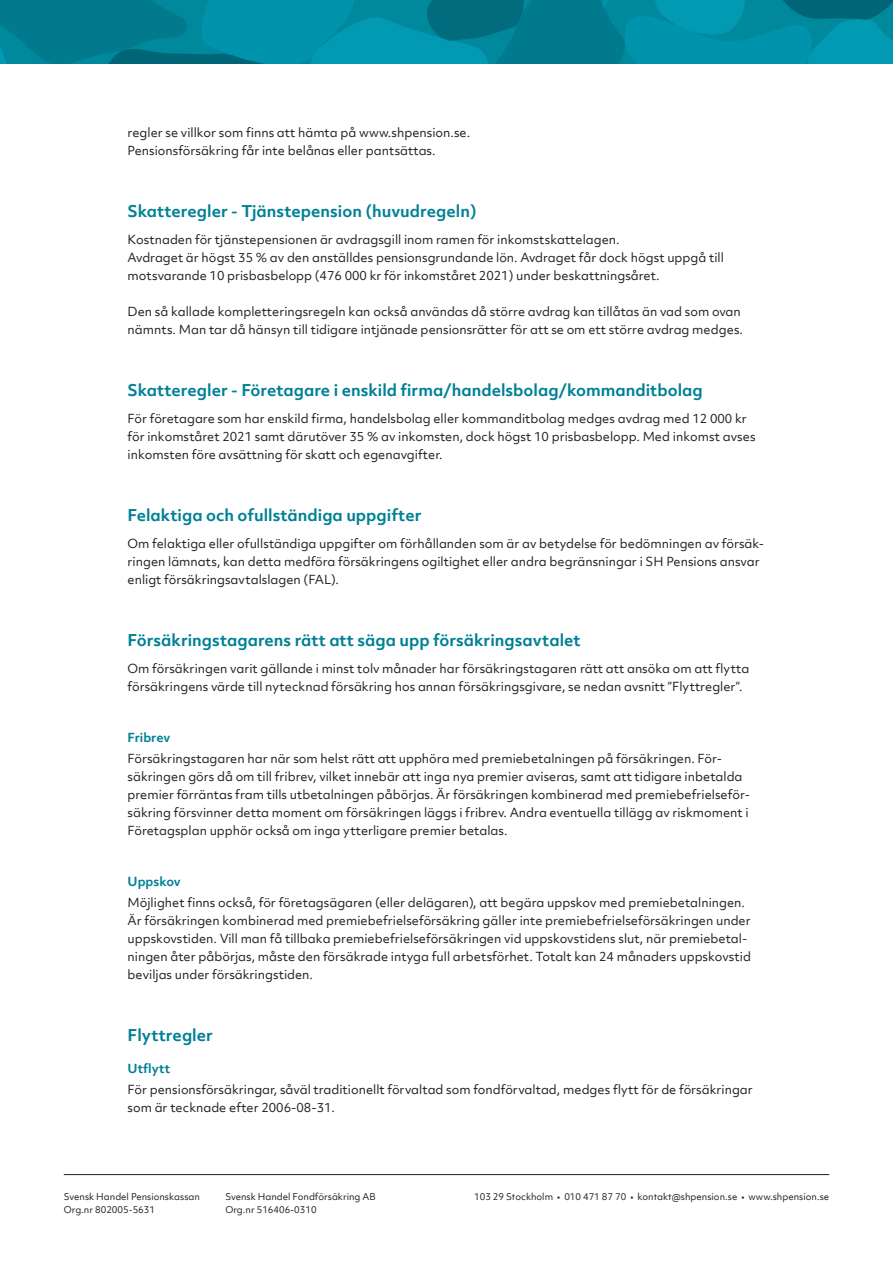
<style>
.page{position:relative;width:893px;height:1263px;background:#fff}
.page>*{position:absolute;margin:0;border:0;box-sizing:border-box;transform-origin:0 0}
.Brödtext_8_12_pkt_vä{font:700 15.6px "Objektiv Mk 2";color:#008195}
.Brödtext_8_12_pkt_vä-2{font:12px/18px "Objektiv Mk 2";color:#231f20}
.Brödtext_8_12_pkt_vä-3{font:700 12px "Objektiv Mk 2";color:#008195}
.t1{font:9px/13.5px "Objektiv Mk 1";color:#231f20}
</style>
<div class="page">
<svg style="left:0;top:0;width:893px;height:64px;background:#00879c"></svg>
<hr style="left:64px;top:1174px;width:765px;height:1px;background:#231f20">
<p class="Brödtext_8_12_pkt_vä-2" style="left:128px;top:123px;width:344px">regler se villkor som finns att hämta på www.shpension.se.</p>
<p class="Brödtext_8_12_pkt_vä-2" style="left:128px;top:141px;width:310px">Pensionsförsäkring får inte belånas eller pantsättas.</p>
<p class="Brödtext_8_12_pkt_vä" style="left:128px;top:200px;width:351px">Skatteregler - Tjänstepension (huvudregeln)</p>
<p class="Brödtext_8_12_pkt_vä-2" style="left:128px;top:230px;width:494px">Kostnaden för tjänstepensionen är avdragsgill inom ramen för inkomstskattelagen.</p>
<p class="Brödtext_8_12_pkt_vä-2" style="left:128px;top:248px;width:598px">Avdraget är högst 35 % av den anställdes pensionsgrundande lön. Avdraget får dock högst uppgå till motsvarande 10 prisbasbelopp (476 000 kr för inkomståret 2021) under beskattningsåret.</p>
<p class="Brödtext_8_12_pkt_vä-2" style="left:128px;top:302px;width:617px">Den så kallade kompletteringsregeln kan också användas då större avdrag kan tillåtas än vad som ovan nämnts. Man tar då hänsyn till tidigare intjänade pensionsrätter för att se om ett större avdrag medges.</p>
<p class="Brödtext_8_12_pkt_vä" style="left:128px;top:379px;width:577px">Skatteregler - Företagare i enskild firma/handelsbolag/kommanditbolag</p>
<p class="Brödtext_8_12_pkt_vä-2" style="left:128px;top:409px;width:629px">För företagare som har enskild firma, handelsbolag eller kommanditbolag medges avdrag med 12 000 kr för inkomståret 2021 samt därutöver 35 % av inkomsten, dock högst 10 prisbasbelopp. Med inkomst avses inkomsten före avsättning för skatt och egenavgifter.</p>
<p class="Brödtext_8_12_pkt_vä" style="left:128px;top:504px;width:295px">Felaktiga och ofullständiga uppgifter</p>
<p class="Brödtext_8_12_pkt_vä-2" style="left:128px;top:534px;width:638px">Om felaktiga eller ofullständiga uppgifter om förhållanden som är av betydelse för bedömningen av försäk&shy;ringen lämnats, kan detta medföra försäkringens ogiltighet eller andra begränsningar i SH Pensions ansvar enligt försäkringsavtalslagen (FAL).</p>
<p class="Brödtext_8_12_pkt_vä" style="left:128px;top:629px;width:455px">Försäkringstagarens rätt att säga upp försäkringsavtalet</p>
<p class="Brödtext_8_12_pkt_vä-2" style="left:128px;top:659px;width:623px">Om försäkringen varit gällande i minst tolv månader har försäkringstagaren rätt att ansöka om att flytta försäkringens värde till nytecknad försäkring hos annan försäkringsgivare, se nedan avsnitt ”Flyttregler”.</p>
<p class="Brödtext_8_12_pkt_vä-3" style="left:128px;top:729px;width:44px">Fribrev</p>
<p class="Brödtext_8_12_pkt_vä-2" style="left:128px;top:749px;width:624px">Försäkringstagaren har när som helst rätt att upphöra med premiebetalningen på försäkringen. För&shy;säkringen görs då om till fribrev, vilket innebär att inga nya premier aviseras, samt att tidigare inbetalda premier förräntas fram tills utbetalningen påbörjas. Är försäkringen kombinerad med premiebefrielseför&shy;säkring försvinner detta moment om försäkringen läggs i fribrev. Andra eventuella tillägg av riskmoment i</p>
<p class="Brödtext_8_12_pkt_vä-2" style="left:128px;top:821px;width:381px">Företagsplan upphör också om inga ytterligare premier betalas.</p>
<p class="Brödtext_8_12_pkt_vä-3" style="left:128px;top:873px;width:55px">Uppskov</p>
<p class="Brödtext_8_12_pkt_vä-2" style="left:128px;top:893px;width:625px">Möjlighet finns också, för företagsägaren (eller delägaren), att begära uppskov med premiebetalningen.<br>Är försäkringen kombinerad med premiebefrielseförsäkring gäller inte premiebefrielseförsäkringen under uppskovstiden. Vill man få tillbaka premiebefrielseförsäkringen vid uppskovstidens slut, när premiebetal&shy;ningen åter påbörjas, måste den försäkrade intyga full arbetsförhet. Totalt kan 24 månaders uppskovstid beviljas under försäkringstiden.</p>
<p class="Brödtext_8_12_pkt_vä" style="left:128px;top:1024px;width:87px">Flyttregler</p>
<p class="Brödtext_8_12_pkt_vä-3" style="left:128px;top:1060px;width:44px">Utflytt</p>
<p class="Brödtext_8_12_pkt_vä-2" style="left:128px;top:1081px;width:627px">För pensionsförsäkringar, såväl traditionellt förvaltad som fondförvaltad, medges flytt för de försäkringar som är tecknade efter 2006-08-31.</p>
<p class="t1" style="left:225px;top:1189px;width:152px">Svensk Handel Fondförsäkring AB<br>Org.nr 516406-0310</p>
<p class="t1" style="left:64px;top:1189px;width:138px">Svensk Handel Pensionskassan</p>
<p class="t1" style="left:474px;top:1189px;width:356px">103 29 Stockholm • 010 471 87 70 • kontakt@shpension.se • www.shpension.se</p>
<p class="t1" style="left:64px;top:1203px;width:93px">Org.nr 802005-5631</p>
</div>
